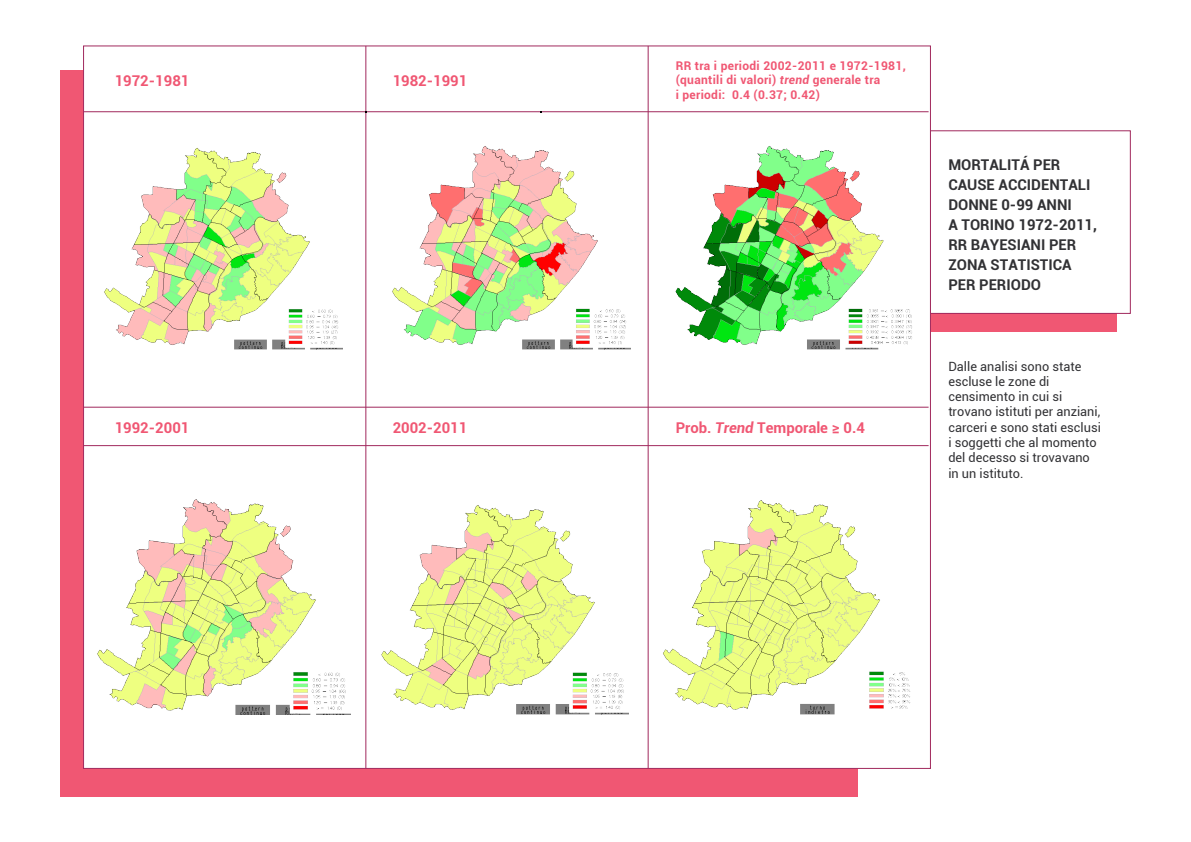
<style>
.page{position:relative;width:1191px;height:842px;background:#fff}
.page>*{position:absolute;margin:0;border:0;box-sizing:border-box;transform-origin:0 0}
.t1{font:700 14.9px/20px "Roboto";color:#313134}
.t2{font:700 14.9px "Roboto";color:#f05773}
.t3{font:12.7px/15.3px "Roboto";color:#313134}
.t4{font:700 12px/14.4px "Roboto";letter-spacing:.025em;color:#f05773}
.s1{font-style:italic}
</style>
<div class="page">
<div style="left:928px;top:245px;width:189px;height:86px;background:#f05773"></div>
<div style="left:61px;top:70px;width:797px;height:726px;background:#f05773"></div>
<div style="left:930px;top:131px;width:200px;height:182px;background:#fff"></div>
<div style="left:83px;top:46px;width:847px;height:722px;background:#fff"></div>
<hr style="left:84px;top:112px;width:844px;height:1px;background:#a1295d">
<hr style="left:84px;top:407px;width:844px;height:1px;background:#a1295d">
<hr style="left:84px;top:445px;width:844px;height:1px;background:#a1295d">
<hr style="left:366px;top:46px;width:1px;height:722px;background:#a1295d">
<hr style="left:648px;top:46px;width:1px;height:722px;background:#a1295d">
<img style="left:83px;top:143px;width:259px;height:206px">
<img style="left:365px;top:142px;width:265px;height:207px">
<img style="left:647px;top:141px;width:265px;height:208px">
<img style="left:83px;top:495px;width:264px;height:220px">
<img style="left:347px;top:501px;width:281px;height:214px">
<img style="left:628px;top:496px;width:283px;height:219px">
<p class="t2" style="left:115px;top:70px;width:76px">1972-1981</p>
<p class="t2" style="left:115px;top:417px;width:76px">1992-2001</p>
<p class="t2" style="left:393px;top:70px;width:76px">1982-1991</p>
<p class="t4" style="left:676px;top:58px;width:231px">RR tra i periodi 2002-2011 e 1972-1981, (quantili di valori) <span class="s1">trend</span> generale tra<br>i periodi: 0.4 (0.37; 0.42)</p>
<p class="t2" style="left:393px;top:417px;width:76px">2002-2011</p>
<p class="t2" style="left:676px;top:417px;width:191px">Prob. <span class="s1">Trend</span> Temporale ≥ 0.4</p>
<p class="t1" style="left:948px;top:155px;width:150px">MORTALITÁ PER<br>CAUSE ACCIDENTALI<br>DONNE 0-99 ANNI<br>A TORINO 1972-2011,<br>RR BAYESIANI PER<br>ZONA STATISTICA<br>PER PERIODO</p>
<p class="t3" style="left:948px;top:358px;width:154px">Dalle analisi sono state escluse le zone di censimento in cui si trovano istituti per anziani, carceri e sono stati esclusi i soggetti che al momento del decesso si trovavano in un istituto.</p>
</div>
